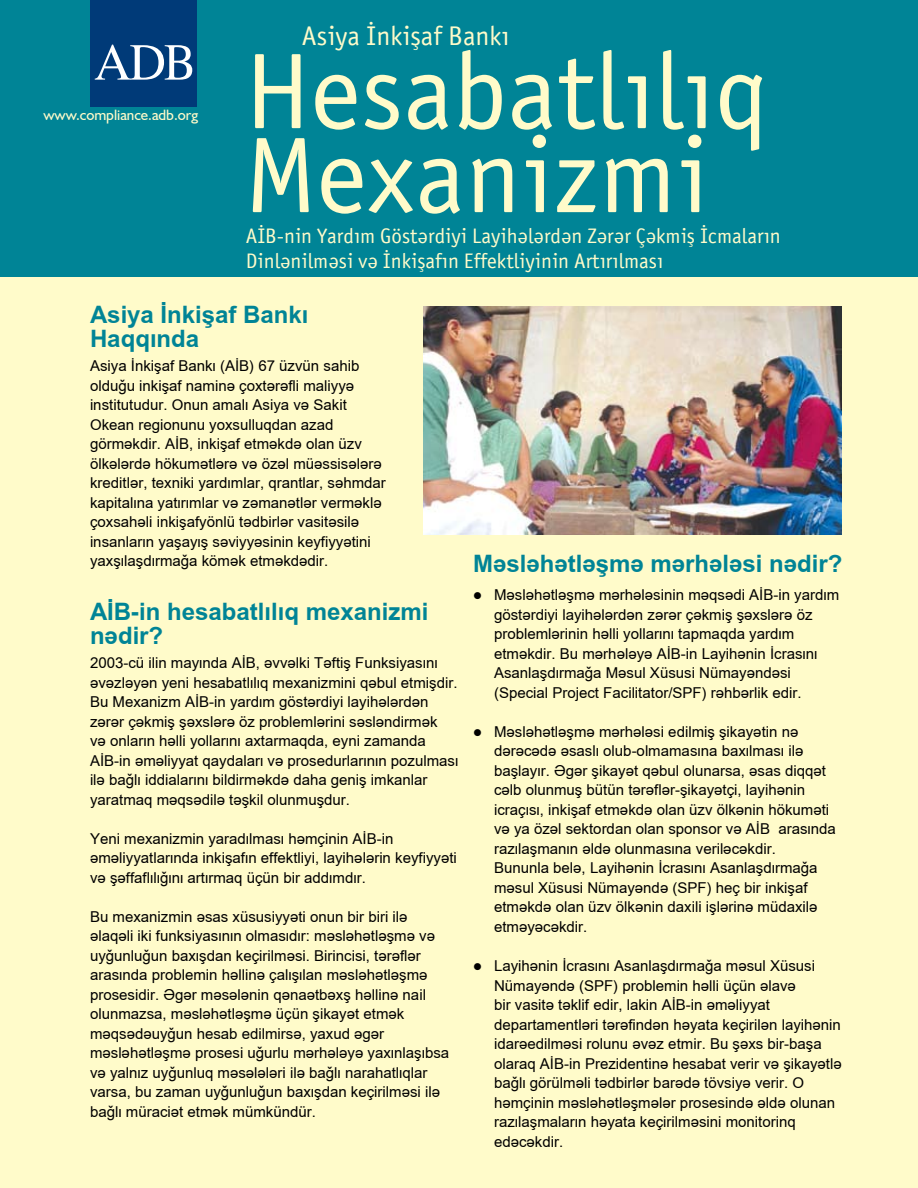
<style>
.page{position:relative;width:918px;height:1188px;background:#fffbca}
.page>*{position:absolute;margin:0;border:0;box-sizing:border-box;transform-origin:0 0}
.t1{font:108px/84px "Officina Sans Az Lat";color:#fffbca}
.t2{font:27px "Officina Sans Az Lat";color:#fffbca}
.t3{font:700 24px/24px "A3 Arial Az Lat";color:#008496}
.t4{font:21px/25.2px "Officina Sans Az Lat";color:#fffbca}
.t5{font:15px/19.5px "A3 Arial Az Lat Normal";color:#000}
.t6{font:15px "Humanist 521 BT";color:#fffbca}
</style>
<div class="page">
<div style="left:0;top:0;width:918px;height:276px;background:#008496"></div>
<img style="left:423px;top:306px;width:419px;height:229px">
<div style="left:91px;top:0;width:106px;height:107px;background:#003a78"></div>
<svg style="left:95px;top:45px;width:97px;height:35px"></svg>
<p class="t6" style="left:43px;top:106px;width:156px">www.compliance.adb.org</p>
<h2 class="t2" style="left:302px;top:21px;width:209px">Асийа Инкишаф Банкы</h2>
<h1 class="t1" style="left:245px;top:52px;width:523px">Щесабатлылыг<br>Механизми</h1>
<h3 class="t4" style="left:246px;top:224px;width:536px">АИБ-нин Йардым Эюстярдийи Лайищялярдян Зяряр Чякмиш Иcмаларын<br>Динлянилмяси вя Инкишафын Еффектлийинин Артырылмасы</h3>
<h3 class="t3" style="left:90px;top:303px;width:220px">Асийа Инкишаф Банкы<br>Щаггында</h3>
<p class="t5" style="left:90px;top:356px;width:297px">Асийа Инкишаф Банкы (АИБ) 67 цзвцн сащиб олдуьу инкишаф наминя чохтяряфли малиййя институтудур. Онун амалы Асийа вя Сакит Океан реэионуну йохсуллугдан азад эюрмякдир. АИБ, инкишаф етмякдя олан цзв юлкялярдя щюкумятляря вя юзял мцяссисяляря кредитляр, техники йардымлар, грантлар, сящмдар капиталына йатырымлар вя зяманятляр вермякля чохсащяли инкишафйюнлц тядбирляр васитясиля инсанларын йашайыш сявиййясинин кейфиййятини йахшылашдырмаьа кюмяк етмякдядир.</p>
<h3 class="t3" style="left:90px;top:600px;width:340px">АИБ-ин щесабатлылыг механизми нядир?</h3>
<p class="t5" style="left:90px;top:653px;width:370px">2003-ъц илин майында АИБ, яввялки Тяфтиш Функсийасыны явязляйян йени щесабатлылыг механизмини гябул етмишдир.<br>Бу Механизм АИБ-ин йардым эюстярдийи лайищялярдян зяряр чякмиш шяхсляря юз проблемлярини сясляндирмяк<br>вя онларын щялли йолларыны ахтармагда, ейни заманда АИБ-ин ямялиййат гайдалары вя проседурларынын позулмасы иля баьлы иддиаларыны билдирмякдя даща эениш имканлар йаратмаг мягсядиля тяшкил олунмушдур.</p>
<p class="t5" style="left:90px;top:829px;width:368px">Йени механизмин йарадылмасы щямчинин АИБ-ин ямялиййатларында инкишафын еффектлийи, лайищялярин кейфиййяти вя шяффафлылыьыны артырмаг цчцн бир аддымдыр.</p>
<p class="t5" style="left:90px;top:907px;width:361px">Бу механизмин ясас хцсусиййяти онун бир бири иля ялагяли ики функсийасынын олмасыдыр: мяслящятляшмя вя уйьунлуьун бахышдан кечирилмяси. Биринъиси, тяряфляр арасында проблемин щяллиня чалышылан мяслящятляшмя просесидир. Яэяр мясялянин гянаятбяхш щяллиня наил олунмазса, мяслящятляшмя цчцн шикайят етмяк мягсядяуйьун щесаб едилмирся, йахуд яэяр мяслящятляшмя просеси уьурлу мярщяляйя йахынлашыбса вя йалныз уйьунлуг мясяляляри иля баьлы наращатлыглар варса, бу заман уйьунлуьун бахышдан кечирилмяси иля баьлы мцраъият етмяк мцмкцндцр.</p>
<h3 class="t3" style="left:473px;top:551px;width:371px">Мяслящятляшмя мярщяляси нядир?</h3>
<p class="t5" style="left:494px;top:585px;width:347px;text-indent:-21px">● Мяслящятляшмя мярщялясинин мягсяди АИБ-ин йардым эюстярдийи лайищялярдян зяряр чякмиш шяхсляря юз проблемляринин щялли йолларыны тапмагда йардым етмякдир. Бу мярщяляйя АИБ-ин Лайищянин Иърасыны Асанлашдырмаьа Мясул Хцсуси Нцмайяндяси (Спеъиал Прожеът Фаъилитатор/СПФ) рящбярлик едир.</p>
<p class="t5" style="left:494px;top:722px;width:343px;text-indent:-21px">● Мяслящятляшмя мярщяляси едилмиш шикайятин ня дяряъядя ясаслы олуб-олмамасына бахылмасы иля башлайыр. Яэяр шикайят гябул олунарса, ясас диггят ъялб олунмуш бцтцн тяряфляр-шикайятчи, лайищянин иърачысы, инкишаф етмякдя олан цзв юлкянин щюкумяти вя йа юзял сектордан олан спонсор вя АИБ арасында разылашманын ялдя олунмасына вериляъякдир.<br>Бунунла беля, Лайищянин Иърасыны Асанлашдырмаьа мясул Хцсуси Нцмайяндя (СПФ) щеч бир инкишаф етмякдя олан цзв юлкянин дахили ишляриня мцдахиля етмяйяъякдир.</p>
<p class="t5" style="left:494px;top:956px;width:349px;text-indent:-21px">● Лайищянин Иърасыны Асанлашдырмаьа мясул Хцсуси Нцмайяндя (СПФ) проблемин щялли цчцн ялавя<br>бир васитя тяклиф едир, лакин АИБ-ин ямялиййат департаментляри тяряфиндян щяйата кечирилян лайищянин идаряедилмяси ролуну явяз етмир. Бу шяхс бир-баша олараг АИБ-ин Президентиня щесабат верир вя шикайятля баьлы эюрцлмяли тядбирляр барядя тювсийя верир. О щямчинин мяслящятляшмяляр просесиндя ялдя олунан разылашмаларын щяйата кечирилмясини мониторинг едяъякдир.</p>
</div>
